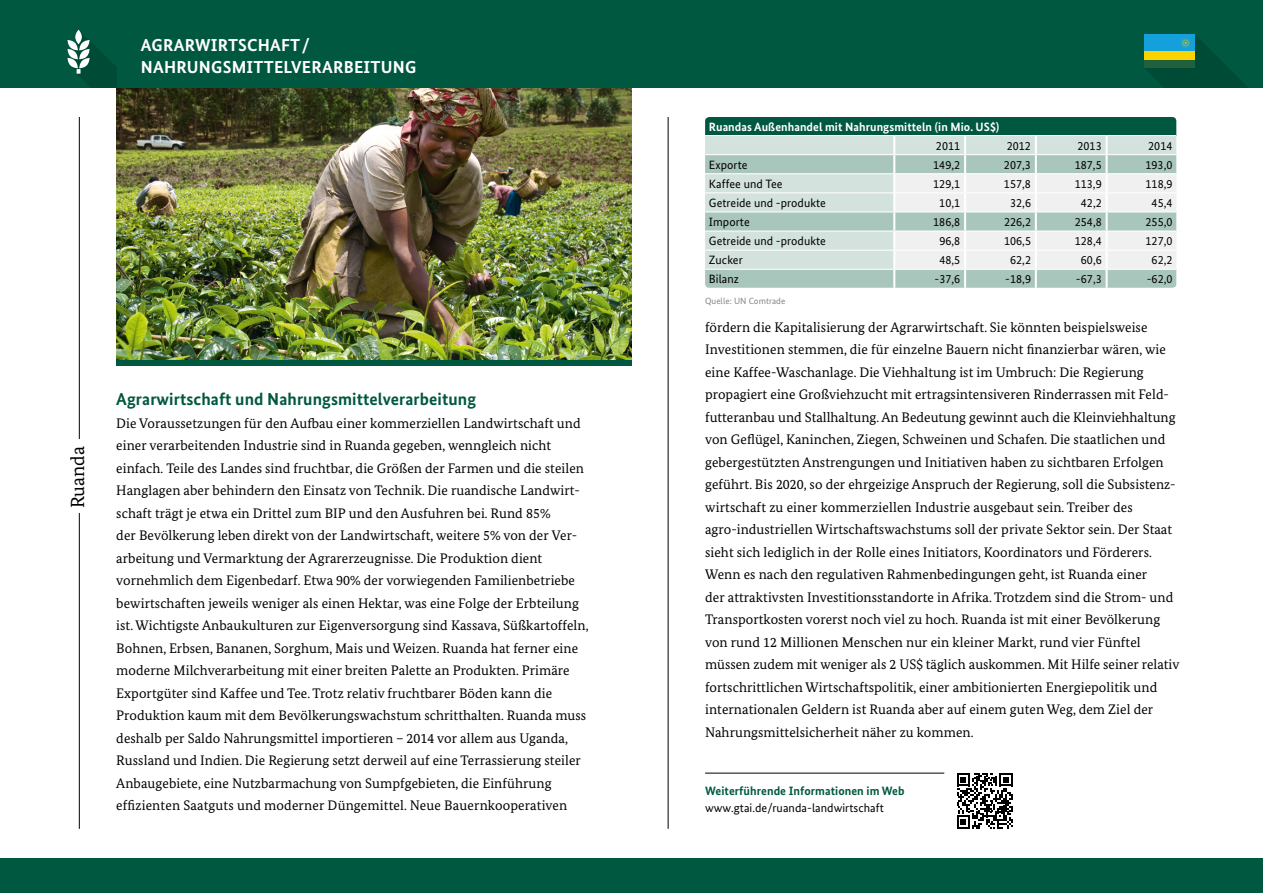
<style>
.page{position:relative;width:1263px;height:893px;background:#fff}
.page>*{position:absolute;margin:0;border:0;box-sizing:border-box;transform-origin:0 0}
.t1{font:19.05px "Bundes Serif";color:#000}
.t2{font:700 17.25px "Bundes Sans";letter-spacing:.005em;color:#005840}
.t3{font:700 17.25px "Bundes Sans";letter-spacing:.01em;color:#fff}
.t4{font:13.8px/22.5px "Bundes Serif";letter-spacing:.005em;color:#000}
.t5{font:12.15px "Bundes Sans";letter-spacing:.005em;color:#000}
.t6{font:700 12.15px "Bundes Sans";letter-spacing:.005em;color:#005840}
.t7{font:12px "Bundes Sans";letter-spacing:.005em;color:#000}
.t8{font:700 12px "Bundes Sans";letter-spacing:.005em;color:#fff}
.t9{font:9px "Bundes Sans";letter-spacing:.005em;color:#878786}
</style>
<div class="page">
<img style="left:116px;top:88px;width:515px;height:272px">
<div style="left:0;top:0;width:631px;height:88px;background:#005840"></div>
<div style="left:116px;top:360px;width:515px;height:6px;background:#005840"></div>
<hr style="left:705px;top:773px;width:239px;height:1px;background:#000">
<div style="left:0;top:858px;width:631px;height:35px;background:#005840"></div>
<div style="left:631px;top:0;width:632px;height:88px;background:#005840"></div>
<div style="left:631px;top:858px;width:632px;height:35px;background:#005840"></div>
<svg style="left:1144px;top:34px;width:104px;height:54px"></svg>
<svg style="left:957px;top:773px;width:56px;height:56px"></svg>
<div style="left:705px;top:117px;width:471px;height:19px;background:#005840"></div>
<div style="left:706px;top:136px;width:187px;height:18px;background:#d3e2dd"></div>
<svg style="left:706px;top:155px;width:187px;height:133px;background:#c2d6cf"></svg>
<hr style="left:705px;top:192px;width:188px;height:1px;background:#fff">
<hr style="left:705px;top:250px;width:189px;height:1px;background:#fff">
<hr style="left:705px;top:117px;width:189px;height:1px;background:#fff">
<hr style="left:705px;top:135px;width:189px;height:1px;background:#fff">
<hr style="left:705px;top:173px;width:189px;height:1px;background:#fff">
<hr style="left:705px;top:211px;width:189px;height:1px;background:#fff">
<hr style="left:705px;top:231px;width:189px;height:1px;background:#fff">
<svg style="left:705px;top:118px;width:1px;height:168px"></svg>
<hr style="left:705px;top:269px;width:189px;height:1px;background:#fff">
<svg style="left:893px;top:117px;width:284px;height:171px"></svg>
<hr style="left:79px;top:117px;width:1px;height:712px;background:#000">
<div style="left:71px;top:440px;width:13px;height:73px;background:#fff"></div>
<hr style="left:668px;top:117px;width:1px;height:712px;background:#000">
<svg style="left:68px;top:30px;width:48px;height:58px"></svg>
<p class="t3" style="left:141px;top:34px;width:23px">Agrarwirt</p>
<p class="t3" style="left:238px;top:34px;width:19px">schaft</p>
<p class="t3" style="left:302px;top:34px;width:9px">/</p>
<p class="t3" style="left:141px;top:57px;width:25px">Nahr</p>
<p class="t3" style="left:187px;top:57px;width:56px">ungsmittel</p>
<p class="t3" style="left:291px;top:57px;width:22px">verarbeit</p>
<p class="t3" style="left:381px;top:57px;width:24px">ung</p>
<h1 class="t1" style="left:66px;top:508px;width:64px;rotate:-90deg">Ruanda</h1>
<p class="t2" style="left:116px;top:389px;width:361px">Agrarwirtschaft und Nahrungsmittelverarbeitung</p>
<p class="t4" style="left:116px;top:411px;width:474px">Die Voraussetzungen für den Aufbau einer kommerziellen Landwirtschaft und einer verarbeitenden Industrie sind in Ruanda gegeben, wenngleich nicht einfach. Teile des Landes sind fruchtbar, die Größen der Farmen und die steilen Hanglagen aber behindern den Einsatz von Technik. Die ruandische Landwirt&shy;schaft trägt je etwa ein Drittel zum BIP und den Ausfuhren bei. Rund 85%<br>der Bevölkerung leben direkt von der Landwirtschaft, weitere 5% von der Ver&shy;arbeitung und Vermarktung der Agrarerzeugnisse. Die Produktion dient vornehmlich dem Eigenbedarf. Etwa 90% der vorwiegenden Familienbetriebe bewirtschaften jeweils weniger als einen Hektar, was eine Folge der Erbteilung ist. Wichtigste Anbaukulturen zur Eigenversorgung sind Kassava, Süßkartoffeln, Bohnen, Erbsen, Bananen, Sorghum, Mais und Weizen. Ruanda hat ferner eine moderne Milchverarbeitung mit einer breiten Palette an Produkten. Primäre Exportgüter sind Kaffee und Tee. Trotz relativ fruchtbarer Böden kann die Produktion kaum mit dem Bevölkerungswachstum schritthalten. Ruanda muss deshalb per Saldo Nahrungsmittel importieren – 2014 vor allem aus Uganda, Russland und Indien. Die Regierung setzt derweil auf eine Terrassierung steiler Anbaugebiete, eine Nutzbarmachung von Sumpfgebieten, die Einführung effizienten Saatguts und moderner Düngemittel. Neue Bauernkooperativen</p>
<p class="t8" style="left:709px;top:119px;width:292px">Ruandas Außenhandel mit Nahrungsmitteln (in Mio. US$)</p>
<p class="t7" style="left:936px;top:138px;width:26px">2011</p>
<p class="t7" style="left:1007px;top:138px;width:26px">2012</p>
<p class="t7" style="left:1077px;top:138px;width:26px">2013</p>
<p class="t7" style="left:1148px;top:138px;width:26px">2014</p>
<p class="t7" style="left:709px;top:157px;width:40px">Exporte</p>
<p class="t7" style="left:933px;top:157px;width:29px">149,2</p>
<p class="t7" style="left:1004px;top:157px;width:29px">207,3</p>
<p class="t7" style="left:1075px;top:157px;width:29px">187,5</p>
<p class="t7" style="left:1145px;top:157px;width:29px">193,0</p>
<p class="t7" style="left:709px;top:177px;width:75px">Kaffee und Tee</p>
<p class="t7" style="left:933px;top:177px;width:29px">129,1</p>
<p class="t7" style="left:1004px;top:177px;width:29px">157,8</p>
<p class="t7" style="left:1075px;top:177px;width:29px">113,9</p>
<p class="t7" style="left:1145px;top:177px;width:29px">118,9</p>
<p class="t7" style="left:709px;top:196px;width:119px">Getreide und -produkte</p>
<p class="t7" style="left:939px;top:196px;width:22px">10,1</p>
<p class="t7" style="left:1010px;top:196px;width:22px">32,6</p>
<p class="t7" style="left:1081px;top:196px;width:22px">42,2</p>
<p class="t7" style="left:1151px;top:196px;width:22px">45,4</p>
<p class="t7" style="left:709px;top:215px;width:42px">Importe</p>
<p class="t7" style="left:933px;top:215px;width:29px">186,8</p>
<p class="t7" style="left:1004px;top:215px;width:29px">226,2</p>
<p class="t7" style="left:1075px;top:215px;width:29px">254,8</p>
<p class="t7" style="left:1145px;top:215px;width:29px">255,0</p>
<p class="t7" style="left:709px;top:234px;width:119px">Getreide und -produkte</p>
<p class="t7" style="left:939px;top:234px;width:22px">96,8</p>
<p class="t7" style="left:1004px;top:234px;width:29px">106,5</p>
<p class="t7" style="left:1075px;top:234px;width:29px">128,4</p>
<p class="t7" style="left:1145px;top:234px;width:29px">127,0</p>
<p class="t7" style="left:709px;top:253px;width:35px">Zucker</p>
<p class="t7" style="left:939px;top:253px;width:22px">48,5</p>
<p class="t7" style="left:1010px;top:253px;width:22px">62,2</p>
<p class="t7" style="left:1081px;top:253px;width:22px">60,6</p>
<p class="t7" style="left:1151px;top:253px;width:22px">62,2</p>
<p class="t7" style="left:709px;top:272px;width:32px">Bilanz</p>
<p class="t7" style="left:934px;top:272px;width:27px">-37,6</p>
<p class="t7" style="left:1005px;top:272px;width:27px">-18,9</p>
<p class="t7" style="left:1076px;top:272px;width:27px">-67,3</p>
<p class="t7" style="left:1147px;top:272px;width:27px">-62,0</p>
<p class="t9" style="left:705px;top:295px;width:82px">Quelle: UN Comtrade</p>
<p class="t4" style="left:705px;top:316px;width:476px">fördern die Kapitalisierung der Agrarwirtschaft. Sie könnten beispielsweise Investitionen stemmen, die für einzelne Bauern nicht finanzierbar wären, wie eine Kaffee-Waschanlage. Die Viehhaltung ist im Umbruch: Die Regierung propagiert eine Großviehzucht mit ertragsintensiveren Rinderrassen mit Feld&shy;futteranbau und Stallhaltung. An Bedeutung gewinnt auch die Kleinviehhaltung von Geflügel, Kaninchen, Ziegen, Schweinen und Schafen. Die staatlichen und gebergestützten Anstrengungen und Initiativen haben zu sichtbaren Erfolgen geführt. Bis 2020, so der ehrgeizige Anspruch der Regierung, soll die Subsistenz&shy;wirtschaft zu einer kommerziellen Industrie ausgebaut sein. Treiber des agro-industriellen Wirtschaftswachstums soll der private Sektor sein. Der Staat sieht sich lediglich in der Rolle eines Initiators, Koordinators und Förderers.<br>Wenn es nach den regulativen Rahmenbedingungen geht, ist Ruanda einer<br>der attraktivsten Investitionsstandorte in Afrika. Trotzdem sind die Strom- und Transportkosten vorerst noch viel zu hoch. Ruanda ist mit einer Bevölkerung von rund 12 Millionen Menschen nur ein kleiner Markt, rund vier Fünftel müssen zudem mit weniger als 2 US$ täglich auskommen. Mit Hilfe seiner relativ fortschrittlichen Wirtschaftspolitik, einer ambitionierten Energiepolitik und internationalen Geldern ist Ruanda aber auf einem guten Weg, dem Ziel der Nahrungsmittelsicherheit näher zu kommen.</p>
<p class="t6" style="left:705px;top:784px;width:201px">Weiterführende Informationen im Web</p>
<p class="t5" style="left:705px;top:800px;width:180px">www.gtai.de/ruanda-landwirtschaft</p>
</div>
